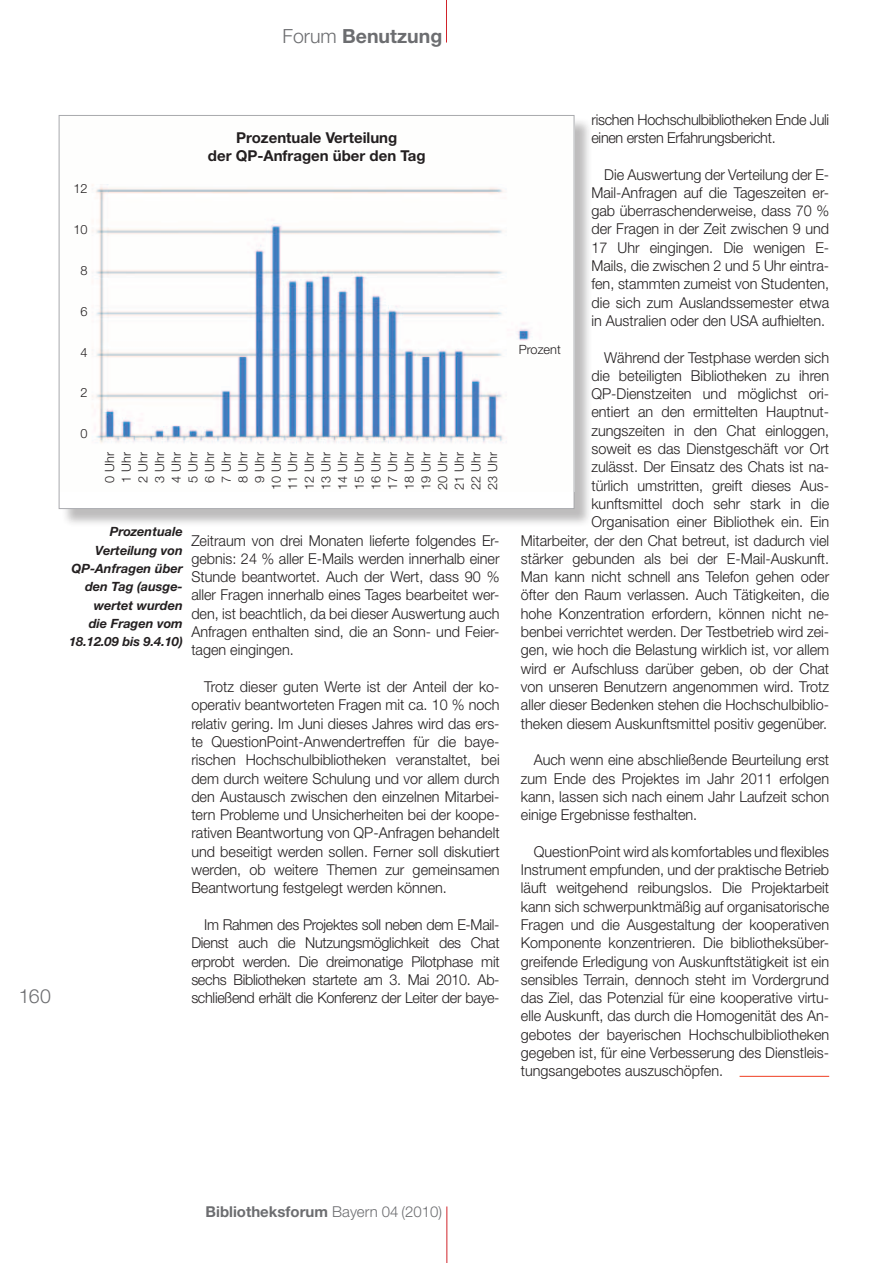
<style>
.page{position:relative;width:893px;height:1263px;background:#fff}
.page>*{position:absolute;margin:0;border:0;box-sizing:border-box;transform-origin:0 0}
.t1{font:700 19.5px "Helvetica Neue";color:#6c6d70}
.t2{font:300 19.5px "Helvetica Neue";color:#6c6d70}
.t3{font:300 15px/18.3px "Helvetica Neue";color:#231f20;text-align:justify;scale:.96 1}
.t4{font:300 15px/18.3px "Helvetica Neue";letter-spacing:-.02em;color:#231f20;scale:.96 1}
.t5{font:700 15px/18.3px "Helvetica Neue";color:#231f20;text-align:center}
.t6{font:700 15px "Helvetica Neue";color:#6c6d70}
.t7{font:300 12.75px/16.6px "Helvetica Neue";color:#231f20;text-align:center}
.t8{font:italic 700 12.75px/18.3px "Helvetica Neue";color:#231f20;text-align:right}
.s1{font-weight:300}
</style>
<div class="page">
<hr style="left:446px;top:0;width:1px;height:43px;background:#d1232a">
<hr style="left:446px;top:1206px;width:1px;height:57px;background:#d1232a">
<div style="left:61px;top:117px;width:532px;height:411px;background:#231f20;opacity:.3"></div>
<div style="left:59px;top:115px;width:515px;height:394px;background:#fff"></div>
<img style="left:92px;top:184px;width:439px;height:259px">
<hr style="left:739px;top:1076px;width:90px;height:1px;background:#ef3e22">
<h1 class="t1" style="left:283px;top:24px;width:161px"><span class="s1">Forum</span> Benutzung</h1>
<h1 class="t2" style="left:19px;top:984px;width:34px">160</h1>
<p class="t7" style="left:73px;top:180px;width:16px">12</p>
<p class="t7" style="left:73px;top:221px;width:16px">10</p>
<p class="t7" style="left:81px;top:262px;width:9px">8</p>
<p class="t7" style="left:81px;top:303px;width:9px">6</p>
<p class="t7" style="left:81px;top:343px;width:9px">4</p>
<p class="t7" style="left:81px;top:384px;width:9px">2</p>
<p class="t7" style="left:81px;top:425px;width:9px">0</p>
<p class="t5" style="left:208px;top:128px;width:219px">Prozentuale Verteilung<br>der QP-Anfragen über den Tag</p>
<p class="t7" style="left:101px;top:490px;width:39px;rotate:-90deg">0 Uhr<br>1 Uhr<br>2 Uhr<br>3 Uhr<br>4 Uhr<br>5 Uhr<br>6 Uhr<br>7 Uhr<br>8 Uhr<br>9 Uhr<br>10 Uhr<br>11 Uhr<br>12 Uhr<br>13 Uhr<br>14 Uhr<br>15 Uhr<br>16 Uhr<br>17 Uhr<br>18 Uhr<br>19 Uhr<br>20 Uhr<br>21 Uhr<br>22 Uhr<br>23 Uhr</p>
<p class="t8" style="left:69px;top:522px;width:115px">Prozentuale<br>Verteilung von<br>QP-Anfragen über den Tag (ausge&shy;wertet wurden<br>die Fragen vom<br>18.12.09 bis 9.4.10)</p>
<p class="t3" style="left:191px;top:531px;width:323px">Zeitraum von drei Monaten lieferte folgendes Er&shy;gebnis: 24 % aller E-Mails werden innerhalb einer Stunde beantwortet. Auch der Wert, dass 90 % aller Fragen innerhalb eines Tages bearbeitet wer&shy;den, ist beachtlich, da bei dieser Auswertung auch Anfragen enthalten sind, die an Sonn- und Feier&shy;tagen eingingen.</p>
<p class="t3" style="left:191px;top:677px;width:323px;text-indent:13px">Trotz dieser guten Werte ist der Anteil der ko&shy;operativ beantworteten Fragen mit ca. 10 % noch relativ gering. Im Juni dieses Jahres wird das ers&shy;te QuestionPoint-Anwendertreffen für die baye&shy;rischen Hochschulbibliotheken veranstaltet, bei dem durch weitere Schulung und vor allem durch den Austausch zwischen den einzelnen Mitarbei&shy;tern Probleme und Unsicherheiten bei der koope&shy;rativen Beantwortung von QP-Anfragen behandelt und beseitigt werden sollen. Ferner soll diskutiert werden, ob weitere Themen zur gemeinsamen Beantwortung festgelegt werden können.</p>
<p class="t3" style="left:191px;top:915px;width:323px;text-indent:13px">Im Rahmen des Projektes soll neben dem E-Mail-Dienst auch die Nutzungsmöglichkeit des Chat erprobt werden. Die dreimonatige Pilotphase mit sechs Bibliotheken startete am 3. Mai 2010. Ab&shy;schließend erhält die Konferenz der Leiter der baye-</p>
<p class="t4" style="left:591px;top:110px;width:249px">rischen Hochschulbibliotheken Ende Juli einen ersten Erfahrungsbericht.</p>
<p class="t3" style="left:591px;top:165px;width:249px;text-indent:13px">Die Auswertung der Verteilung der E-Mail-Anfragen auf die Tageszeiten er&shy;gab überraschenderweise, dass 70 % der Fragen in der Zeit zwischen 9 und 17 Uhr eingingen. Die wenigen E-Mails, die zwischen 2 und 5 Uhr eintra&shy;fen, stammten zumeist von Studenten, die sich zum Auslandssemester etwa in Australien oder den USA aufhielten.</p>
<p class="t3" style="left:521px;top:348px;width:323px;text-align:right">Während der Testphase werden sich<br>die beteiligten Bibliotheken zu ihren QP-Dienstzeiten und möglichst ori-<br>entiert an den ermittelten Hauptnut&shy;zungszeiten in den Chat einloggen,<br>soweit es das Dienstgeschäft vor Ort<br>zulässt. Der Einsatz des Chats ist na-<br>türlich umstritten, greift dieses Aus&shy;kunftsmittel doch sehr stark in die Organisation einer Bibliothek ein. Ein Mitarbeiter, der den Chat betreut, ist dadurch viel stärker gebunden als bei der E-Mail-Auskunft.<br>Man kann nicht schnell ans Telefon gehen oder öfter den Raum verlassen. Auch Tätigkeiten, die hohe Konzentration erfordern, können nicht ne&shy;benbei verrichtet werden. Der Testbetrieb wird zei&shy;gen, wie hoch die Belastung wirklich ist, vor allem wird er Aufschluss darüber geben, ob der Chat von unseren Benutzern angenommen wird. Trotz aller dieser Bedenken stehen die Hochschulbiblio&shy;theken diesem Auskunftsmittel positiv gegenüber.</p>
<p class="t3" style="left:521px;top:750px;width:323px;text-indent:13px">Auch wenn eine abschließende Beurteilung erst zum Ende des Projektes im Jahr 2011 erfolgen kann, lassen sich nach einem Jahr Laufzeit schon einige Ergebnisse festhalten.</p>
<p class="t3" style="left:521px;top:842px;width:323px;text-indent:13px">QuestionPoint wird als komfortables und flexibles Instrument empfunden, und der praktische Betrieb läuft weitgehend reibungslos. Die Projektarbeit kann sich schwerpunktmäßig auf organisatorische Fragen und die Ausgestaltung der kooperativen Komponente konzentrieren. Die bibliotheksüber&shy;greifende Erledigung von Auskunftstätigkeit ist ein sensibles Terrain, dennoch steht im Vordergrund das Ziel, das Potenzial für eine kooperative virtu&shy;elle Auskunft, das durch die Homogenität des An&shy;gebotes der bayerischen Hochschulbibliotheken gegeben ist, für eine Verbesserung des Dienstleis&shy;tungsangebotes auszuschöpfen.</p>
<p class="t7" style="left:519px;top:341px;width:44px">Prozent</p>
<p class="t6" style="left:206px;top:1202px;width:238px">Bibliotheksforum <span class="s1">Bayern 04 (2010)</span></p>
</div>
